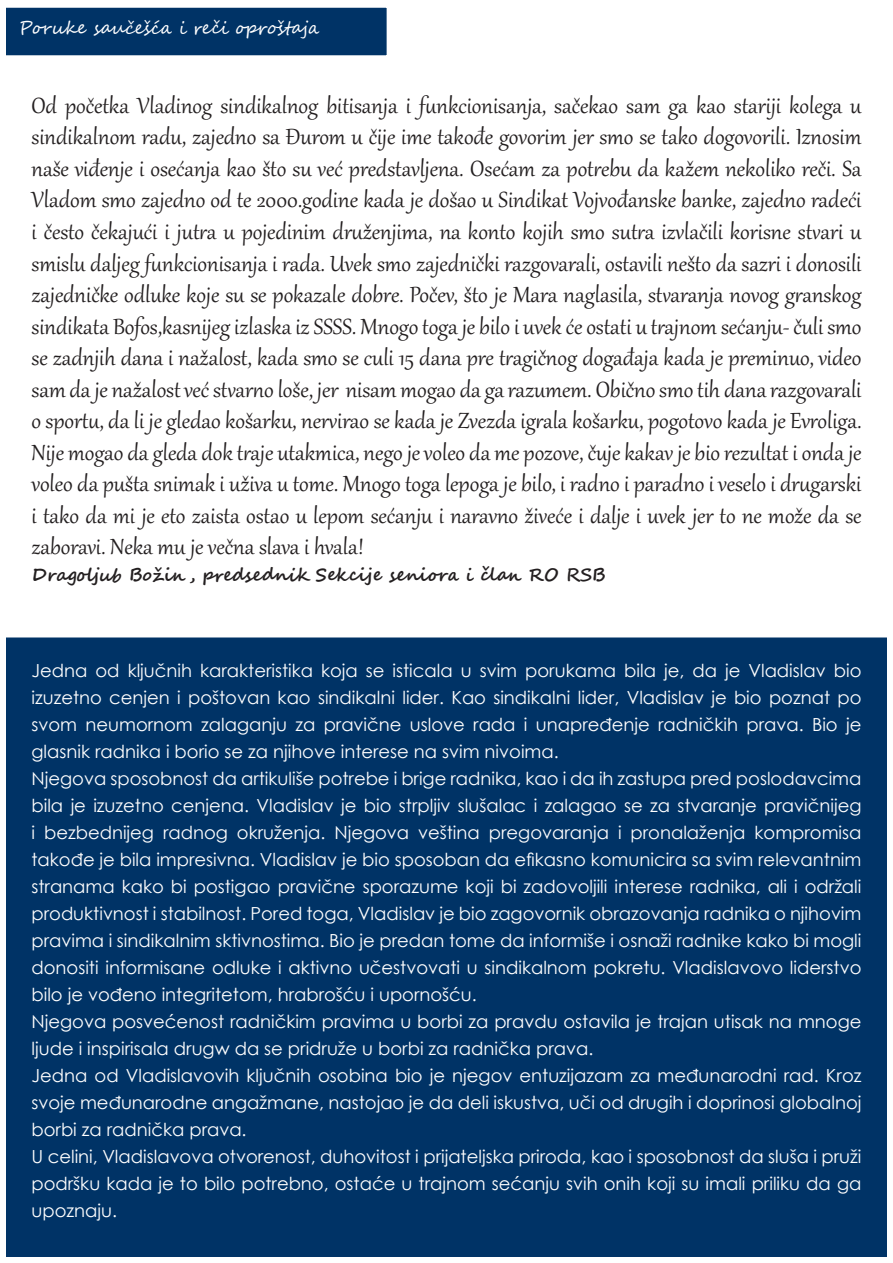
<style>
.page{position:relative;width:893px;height:1263px;background:#fff}
.page>*{position:absolute;margin:0;border:0;box-sizing:border-box;transform-origin:0 0}
.t1{font:27px/31.5px "Gabriola";color:#231f20;text-align:justify}
.t2{font:18px/27px "Century Gothic";color:#fff;text-align:justify}
.t3{font:700 18px "Segoe Script";color:#231f20}
.t4{font:18px "Segoe Script";color:#fff}
</style>
<div class="page">
<div style="left:3px;top:634px;width:887px;height:626px;background:#036"></div>
<div style="left:0;top:631px;width:893px;height:632px;border:6px solid #fff"></div>
<div style="left:3px;top:5px;width:387px;height:53px;background:#036"></div>
<div style="left:0;top:2px;width:393px;height:59px;border:6px solid #fff"></div>
<p class="t4" style="left:19px;top:13px;width:302px">Poruke saučešća i reči oproštaja</p>
<p class="t1" style="left:32px;top:88px;width:831px">Od početka Vladinog sindikalnog bitisanja i funkcionisanja, sačekao sam ga kao stariji kolega u sindikalnom radu, zajedno sa Đurom u čije ime takođe govorim jer smo se tako dogovorili. Iznosim naše viđenje i osećanja kao što su već predstavljena. Osećam za potrebu da kažem nekoliko reči. Sa Vladom smo zajedno od te 2000.godine kada je došao u Sindikat Vojvođanske banke, zajedno radeći i često čekajući i jutra u pojedinim druženjima, na konto kojih smo sutra izvlačili korisne stvari u smislu daljeg funkcionisanja i rada. Uvek smo zajednički razgovarali, ostavili nešto da sazri i donosili zajedničke odluke koje su se pokazale dobre. Počev, što je Mara naglasila, stvaranja novog granskog sindikata Bofos,kasnijeg izlaska iz SSSS. Mnogo toga je bilo i uvek će ostati u trajnom sećanju- čuli smo se zadnjih dana i nažalost, kada smo se culi 15 dana pre tragičnog događaja kada je preminuo, video sam da je nažalost već stvarno loše, jer nisam mogao da ga razumem. Obično smo tih dana razgovarali o sportu, da li je gledao košarku, nervirao se kada je Zvezda igrala košarku, pogotovo kada je Evroliga.<br>Nije mogao da gleda dok traje utakmica, nego je voleo da me pozove, čuje kakav je bio rezultat i onda je voleo da pušta snimak i uživa u tome. Mnogo toga lepoga je bilo, i radno i paradno i veselo i drugarski i tako da mi je eto zaista ostao u lepom sećanju i naravno živeće i dalje i uvek jer to ne može da se zaboravi. Neka mu je večna slava i hvala!</p>
<p class="t3" style="left:32px;top:560px;width:575px">Dragoljub Božin , predsednik Sekcije seniora i član RO RSB</p>
<p class="t2" style="left:32px;top:656px;width:831px">Jedna od ključnih karakteristika koja se isticala u svim porukama bila je, da je Vladislav bio izuzetno cenjen i poštovan kao sindikalni lider. Kao sindikalni lider, Vladislav je bio poznat po svom neumornom zalaganju za pravične uslove rada i unapređenje radničkih prava. Bio je glasnik radnika i borio se za njihove interese na svim nivoima.</p>
<p class="t2" style="left:32px;top:764px;width:831px">Njegova sposobnost da artikuliše potrebe i brige radnika, kao i da ih zastupa pred poslodavcima bila je izuzetno cenjena. Vladislav je bio strpljiv slušalac i zalagao se za stvaranje pravičnijeg i bezbednijeg radnog okruženja. Njegova veština pregovaranja i pronalaženja kompromisa takođe je bila impresivna. Vladislav je bio sposoban da efikasno komunicira sa svim relevantnim stranama kako bi postigao pravične sporazume koji bi zadovoljili interese radnika, ali i održali produktivnost i stabilnost. Pored toga, Vladislav je bio zagovornik obrazovanja radnika o njihovim pravima i sindikalnim sktivnostima. Bio je predan tome da informiše i osnaži radnike kako bi mogli donositi informisane odluke i aktivno učestvovati u sindikalnom pokretu. Vladislavovo liderstvo bilo je vođeno integritetom, hrabrošću i upornošću.</p>
<p class="t2" style="left:32px;top:1007px;width:831px">Njegova posvećenost radničkim pravima u borbi za pravdu ostavila je trajan utisak na mnoge ljude i inspirisala drugw da se pridruže u borbi za radnička prava.</p>
<p class="t2" style="left:32px;top:1061px;width:831px">Jedna od Vladislavovih ključnih osobina bio je njegov entuzijazam za međunarodni rad. Kroz svoje međunarodne angažmane, nastojao je da deli iskustva, uči od drugih i doprinosi globalnoj borbi za radnička prava.</p>
<p class="t2" style="left:32px;top:1142px;width:831px">U celini, Vladislavova otvorenost, duhovitost i prijateljska priroda, kao i sposobnost da sluša i pruži podršku kada je to bilo potrebno, ostaće u trajnom sećanju svih onih koji su imali priliku da ga upoznaju.</p>
</div>
